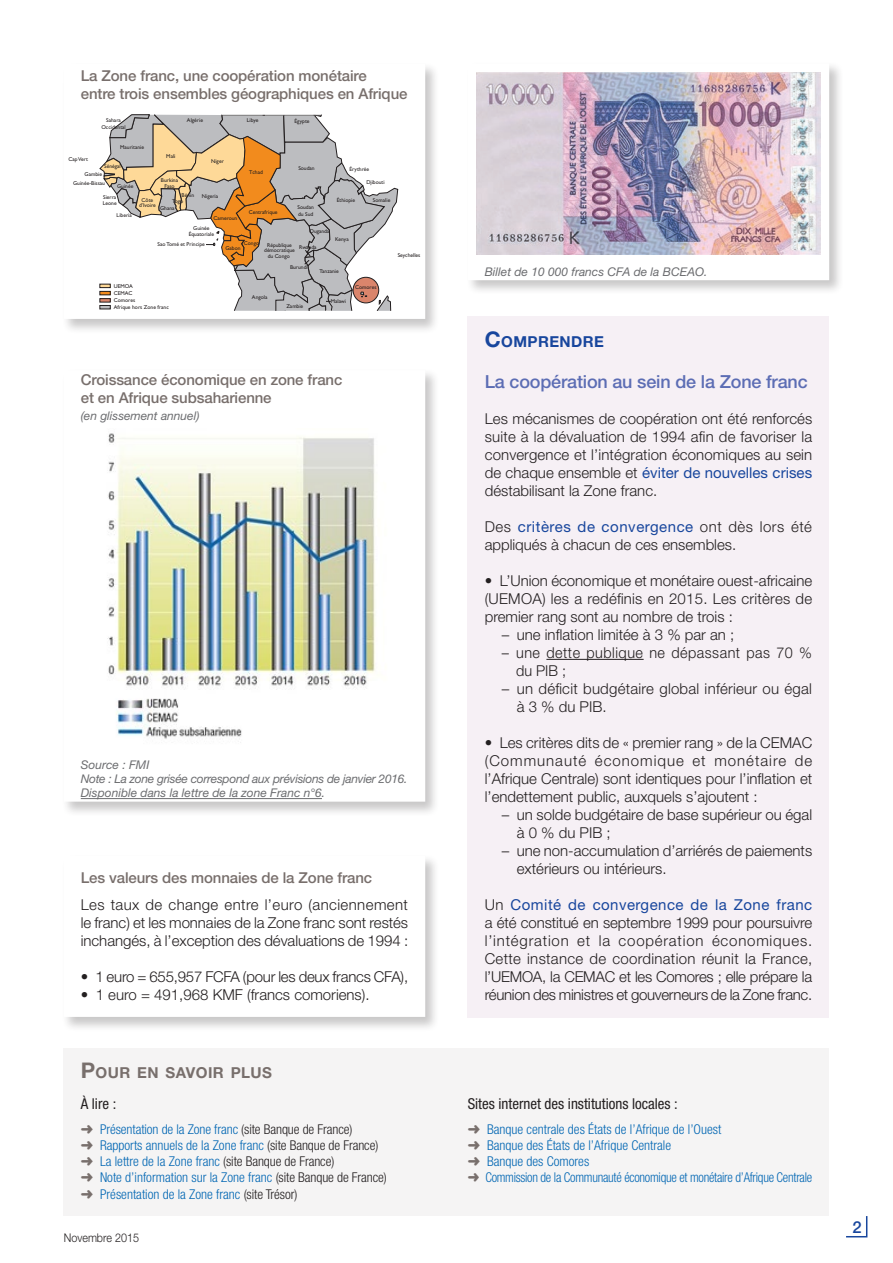
<style>
.page{position:relative;width:893px;height:1263px;background:#fff}
.page>*{position:absolute;margin:0;border:0;box-sizing:border-box;transform-origin:0 0}
.t1{font:500 18px "Helvetica Neue LT Std";letter-spacing:-.01em;color:#5c6db4}
.t2{font:500 16.5px "Helvetica Neue LT Std";color:#18469d}
.t3{font:700 15.15px "Helvetica Neue LT Std";letter-spacing:.03em;color:#786f6c}
.t4{font:700 15.15px "Helvetica Neue LT Std";letter-spacing:.03em;color:#18469d}
.t5{font:300 15px/18px "Helvetica Neue LT Std";color:#231f20;text-align:justify}
.t6{font:500 15px/18px "Helvetica Neue LT Std";letter-spacing:-.01em;color:#786f6c}
.t7{font:condensed 15px "Helvetica Neue LT Std";color:#231f20}
.t8{font:300 15px/18px "Helvetica Neue LT Std";letter-spacing:.035em;color:#231f20;scale:.96 1}
.t9{font:300 condensed 13.5px/16.2px "Helvetica Neue LT Std";color:#0166b3}
.t10{font:italic 12px/14.4px "Helvetica Neue LT Std";letter-spacing:-.025em;color:#6c6d70}
.t11{font:italic 12px "Helvetica Neue LT Std";color:#6c6d70}
.t12{font:300 12px "Helvetica Neue LT Std";color:#231f20;scale:.9 1}
.t13{font:5.55px/5.6px "Gill Sans Std";color:#231f20;text-align:center}
.s1{font-size:21.6px}
.s2{color:#786f6c}
.s3{color:#231f20}
.s4{font-weight:400;color:#18469d}
</style>
<div class="page">
<svg style="left:846px;top:1216px;width:22px;height:22px"></svg>
<div style="left:62px;top:368px;width:378px;height:449px;background:#231f20;opacity:.25"></div>
<svg style="left:64px;top:370px;width:361px;height:432px"></svg>
<img style="left:98px;top:429px;width:293px;height:322px">
<hr style="left:81px;top:798px;width:241px;height:1px;background:#6c6d70">
<div style="left:64px;top:1048px;width:765px;height:168px;background:#f5f4f4"></div>
<div style="left:468px;top:317px;width:361px;height:701px;background:#f6f0f5"></div>
<hr style="left:546px;top:659px;width:98px;height:1px;background:#231f20">
<div style="left:62px;top:62px;width:378px;height:272px;background:#231f20;opacity:.25"></div>
<svg style="left:64px;top:64px;width:361px;height:255px"></svg>
<svg style="left:100px;top:114px;width:298px;height:197px"></svg>
<hr style="left:222px;top:114px;width:99px;height:1px;background:#fff">
<div style="left:62px;top:854px;width:378px;height:178px;background:#231f20;opacity:.25"></div>
<svg style="left:64px;top:856px;width:361px;height:161px"></svg>
<div style="left:466px;top:61px;width:378px;height:234px;background:#231f20;opacity:.25"></div>
<svg style="left:468px;top:63px;width:361px;height:217px"></svg>
<img style="left:476px;top:72px;width:345px;height:182px">
<p class="t6" style="left:81px;top:67px;width:328px">La Zone franc, une coopération monétaire<br>entre trois ensembles géographiques en Afrique</p>
<p class="t13" style="left:101px;top:117px;width:26px;line-height:6.8px">Sahara<br>Occidental</p>
<p class="t13" style="left:295px;top:118px;width:17px">Égypte</p>
<p class="t13" style="left:298px;top:165px;width:18px">Soudan</p>
<p class="t13" style="left:297px;top:204px;width:18px;line-height:6.8px;text-align:left">Soudan du Sud</p>
<p class="t13" style="left:187px;top:118px;width:18px">Algérie</p>
<p class="t13" style="left:247px;top:118px;width:13px">Libye</p>
<p class="t13" style="left:120px;top:144px;width:25px">Mauritanie</p>
<p class="t13" style="left:166px;top:153px;width:11px">Mali</p>
<p class="t13" style="left:69px;top:157px;width:21px">Cap Vert</p>
<p class="t13" style="left:211px;top:158px;width:14px">Niger</p>
<p class="t13" style="left:104px;top:163px;width:18px">Sénégal</p>
<p class="t13" style="left:349px;top:166px;width:21px">Érythrée</p>
<p class="t13" style="left:366px;top:179px;width:20px">Djibouti</p>
<p class="t13" style="left:337px;top:198px;width:20px">Éthiopie</p>
<p class="t13" style="left:373px;top:198px;width:19px">Somalie</p>
<p class="t13" style="left:335px;top:236px;width:15px">Kenya</p>
<p class="t13" style="left:249px;top:169px;width:15px">Tchad</p>
<p class="t13" style="left:85px;top:171px;width:19px">Gambie</p>
<p class="t13" style="left:161px;top:178px;width:19px">Burkina<br>Faso</p>
<p class="t13" style="left:73px;top:180px;width:33px">Guinée-Bissau</p>
<p class="t13" style="left:117px;top:183px;width:18px">Guinée</p>
<p class="t13" style="left:117px;top:212px;width:17px">Liberia</p>
<p class="t13" style="left:182px;top:193px;width:14px">Bénin</p>
<p class="t13" style="left:202px;top:194px;width:18px">Nigeria</p>
<p class="t13" style="left:103px;top:195px;width:15px;text-align:left">Sierra<br>Leone</p>
<p class="t13" style="left:139px;top:197px;width:18px">Côte d’Ivoire</p>
<p class="t13" style="left:172px;top:199px;width:12px">Togo</p>
<p class="t13" style="left:160px;top:206px;width:16px">Ghana</p>
<p class="t13" style="left:249px;top:209px;width:30px">Centrafrique</p>
<p class="t13" style="left:244px;top:241px;width:17px">Congo</p>
<p class="t13" style="left:213px;top:216px;width:25px">Cameroun</p>
<p class="t13" style="left:189px;top:226px;width:27px">Guinée<br>Équatoriale</p>
<p class="t13" style="left:309px;top:228px;width:21px">Ouganda</p>
<p class="t13" style="left:299px;top:244px;width:19px">Rwanda</p>
<p class="t13" style="left:158px;top:242px;width:49px">Sao Tomé et Principe</p>
<p class="t13" style="left:264px;top:242px;width:32px">République démocratique du Congo</p>
<p class="t13" style="left:225px;top:245px;width:17px">Gabon</p>
<p class="t13" style="left:398px;top:252px;width:24px">Seychelles</p>
<p class="t13" style="left:290px;top:265px;width:19px">Burundi</p>
<p class="t13" style="left:320px;top:269px;width:21px">Tanzanie</p>
<p class="t13" style="left:331px;top:298px;width:17px">Malawi</p>
<p class="t13" style="left:114px;top:282px;width:56px;line-height:7.1px;text-align:left">UEMOA<br>CEMAC<br>Comores<br>Afrique hors Zone franc</p>
<p class="t13" style="left:355px;top:284px;width:23px">Comores</p>
<p class="t13" style="left:252px;top:294px;width:17px">Angola</p>
<p class="t13" style="left:286px;top:303px;width:18px">Zambie</p>
<p class="t6" style="left:81px;top:370px;width:263px">Croissance économique en zone franc et en Afrique subsaharienne</p>
<p class="t11" style="left:81px;top:409px;width:120px">(en glissement annuel)</p>
<p class="t10" style="left:81px;top:757px;width:328px">Source : FMI<br>Note : La zone grisée correspond aux prévisions de janvier 2016.<br>Disponible dans la lettre de la zone Franc n°6.</p>
<p class="t6" style="left:81px;top:868px;width:293px">Les valeurs des monnaies de la Zone franc</p>
<p class="t5" style="left:81px;top:895px;width:329px">Les taux de change entre l’euro (anciennement le franc) et les monnaies de la Zone franc sont restés inchangés, à l’exception des dévaluations de 1994 :</p>
<p class="t5" style="left:81px;top:967px;width:329px">• 1 euro = 655,957 FCFA (pour les deux francs CFA),</p>
<p class="t5" style="left:81px;top:985px;width:290px">• 1 euro = 491,968 KMF (francs comoriens).</p>
<p class="t3" style="left:81px;top:1063px;width:193px"><span class="s1">P</span>OUR EN SAVOIR PLUS</p>
<p class="t7" style="left:81px;top:1095px;width:37px">À lire :</p>
<p class="t9" style="left:81px;top:1121px;width:308px"><span class="s2">➜</span> Présentation de la Zone franc <span class="s3">(site Banque de France)<br></span><span class="s2">➜</span> Rapports annuels de la Zone franc <span class="s3">(site Banque de France) </span><span class="s2">➜</span> La lettre de la Zone franc <span class="s3">(site Banque de France)<br></span><span class="s2">➜</span> Note d’information sur la Zone franc <span class="s3">(site Banque de France) </span><span class="s2">➜</span> Présentation de la Zone franc <span class="s3">(site Trésor)</span></p>
<p class="t12" style="left:64px;top:1230px;width:85px">Novembre 2015</p>
<p class="t11" style="left:485px;top:265px;width:224px">Billet de 10 000 francs CFA de la BCEAO.</p>
<p class="t4" style="left:485px;top:332px;width:121px"><span class="s1">C</span>OMPRENDRE</p>
<p class="t1" style="left:485px;top:371px;width:324px">La coopération au sein de la Zone franc</p>
<p class="t5" style="left:485px;top:409px;width:329px">Les mécanismes de coopération ont été renforcés suite à la dévaluation de 1994 afin de favoriser la convergence et l’intégration économiques au sein de chaque ensemble et <span class="s4">éviter de nouvelles crises </span>déstabilisant la Zone franc.</p>
<p class="t5" style="left:485px;top:517px;width:329px">Des <span class="s4">critères de convergence</span> ont dès lors été appliqués à chacun de ces ensembles.</p>
<p class="t5" style="left:485px;top:571px;width:329px">• L’Union économique et monétaire ouest‑africaine (UEMOA) les a redéfinis en 2015. Les critères de premier rang sont au nombre de trois :</p>
<p class="t5" style="left:502px;top:625px;width:234px">– une inflation limitée à 3 % par an ;</p>
<p class="t8" style="left:516px;top:643px;width:310px;text-indent:-14px">– une dette publique ne dépassant pas 70 % du PIB ;</p>
<p class="t5" style="left:517px;top:679px;width:297px;text-indent:-15px">– un déficit budgétaire global inférieur ou égal à 3 % du PIB.</p>
<p class="t5" style="left:485px;top:733px;width:329px">• Les critères dits de « premier rang » de la CEMAC (Communauté économique et monétaire de l’Afrique Centrale) sont identiques pour l’inflation et l’endettement public, auxquels s’ajoutent :</p>
<p class="t5" style="left:517px;top:805px;width:297px;text-indent:-15px">– un solde budgétaire de base supérieur ou égal à 0 % du PIB ;</p>
<p class="t5" style="left:517px;top:841px;width:297px;text-indent:-15px">– une non-accumulation d’arriérés de paiements extérieurs ou intérieurs.</p>
<p class="t5" style="left:485px;top:895px;width:329px">Un <span class="s4">Comité de convergence de la Zone franc </span>a été constitué en septembre 1999 pour poursuivre l’intégration et la coopération économiques.<br>Cette instance de coordination réunit la France, l’UEMOA, la CEMAC et les Comores ; elle prépare la réunion des ministres et gouverneurs de la Zone franc.</p>
<p class="t7" style="left:468px;top:1095px;width:212px">Sites internet des institutions locales :</p>
<p class="t9" style="left:468px;top:1121px;width:346px"><span class="s2">➜</span> Banque centrale des États de l’Afrique de l’Ouest<br><span class="s2">➜</span> Banque des États de l’Afrique Centrale<br><span class="s2">➜</span> Banque des Comores<br><span class="s2">➜</span> Commission de la Communauté économique et monétaire d’Afrique Centrale</p>
<p class="t2" style="left:852px;top:1217px;width:11px">2</p>
</div>
